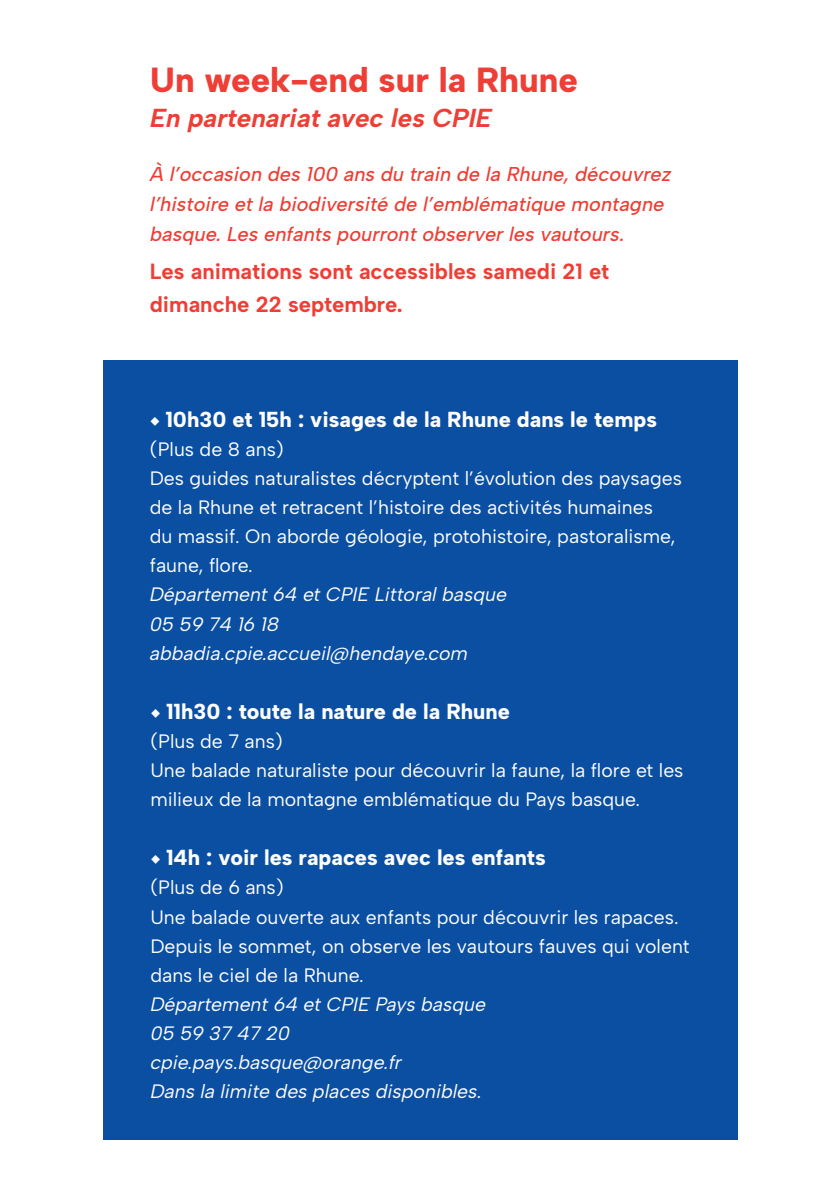
<style>
.page{position:relative;width:839px;height:1190px;background:#fff}
.page>*{position:absolute;margin:0;border:0;box-sizing:border-box;transform-origin:0 0}
.t1{font:800 34.8px "Albert Sans";color:#ee3e35}
.t2{font:italic 700 26px "Albert Sans";color:#ee3e35}
.t3{font:700 22px/32.4px "Albert Sans";color:#ee3e35}
.t4{font:800 21.8px "Albert Sans";color:#fff}
.t5{font:italic 500 20px/30px "Albert Sans";color:#ee3e35}
.t6{font:19.4px/29px "Albert Sans";color:#fff}
.t7{font:italic 19.4px "Albert Sans";color:#fff}
.s1{font-family:"Adobe Clean UX";font-weight:400}
</style>
<div class="page">
<div style="left:102px;top:359px;width:635px;height:780px;background:#0a4fa2"></div>
<p class="t1" style="left:150px;top:59px;width:429px">Un week-end sur la Rhune</p>
<p class="t2" style="left:150px;top:102px;width:342px">En partenariat avec les CPIE</p>
<p class="t5" style="left:150px;top:159px;width:522px">À l’occasion des 100 ans du train de la Rhune, découvrez l’histoire et la biodiversité de l’emblématique montagne basque. Les enfants pourront observer les vautours.</p>
<p class="t3" style="left:150px;top:255px;width:460px">Les animations sont accessibles samedi 21 et dimanche 22 septembre.</p>
<p class="t4" style="left:150px;top:406px;width:508px"><span class="s1">◆</span> 10h30 et 15h : visages de la Rhune dans le temps</p>
<p class="t6" style="left:150px;top:434px;width:135px">(Plus de 8 ans)</p>
<p class="t6" style="left:150px;top:464px;width:533px">Des guides naturalistes décryptent l’évolution des paysages de la Rhune et retracent l’histoire des activités humaines<br>du massif. On aborde géologie, protohistoire, pastoralisme, faune, flore.</p>
<p class="t7" style="left:150px;top:583px;width:358px">Département 64 et CPIE Littoral basque</p>
<p class="t7" style="left:150px;top:612px;width:131px">05 59 74 16 18</p>
<p class="t7" style="left:150px;top:641px;width:319px">abbadia.cpie.accueil@hendaye.com</p>
<p class="t4" style="left:150px;top:698px;width:361px"><span class="s1">◆</span> 11h30 : toute la nature de la Rhune</p>
<p class="t6" style="left:150px;top:726px;width:134px">(Plus de 7 ans)</p>
<p class="t6" style="left:150px;top:755px;width:534px">Une balade naturaliste pour découvrir la faune, la flore et les milieux de la montagne emblématique du Pays basque.</p>
<p class="t4" style="left:150px;top:844px;width:396px"><span class="s1">◆</span> 14h : voir les rapaces avec les enfants</p>
<p class="t6" style="left:150px;top:873px;width:135px">(Plus de 6 ans)</p>
<p class="t6" style="left:150px;top:902px;width:540px">Une balade ouverte aux enfants pour découvrir les rapaces.<br>Depuis le sommet, on observe les vautours fauves qui volent dans le ciel de la Rhune.</p>
<p class="t7" style="left:150px;top:992px;width:337px">Département 64 et CPIE Pays basque</p>
<p class="t7" style="left:150px;top:1021px;width:141px">05 59 37 47 20</p>
<p class="t7" style="left:150px;top:1050px;width:253px">cpie.pays.basque@orange.fr</p>
<p class="t7" style="left:150px;top:1079px;width:333px">Dans la limite des places disponibles.</p>
</div>
